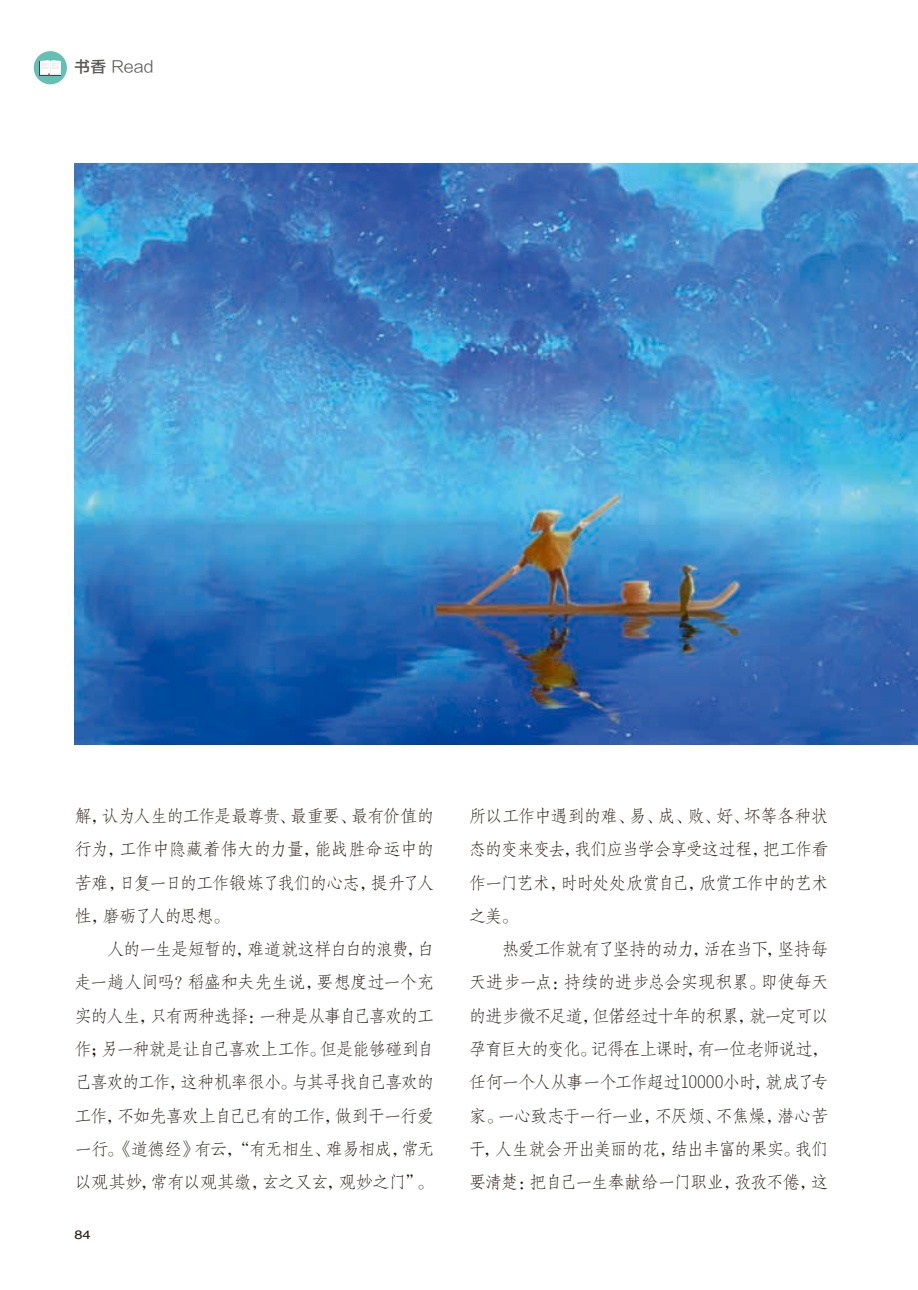
<style>
.page{position:relative;width:918px;height:1290px;background:#fff}
.page>*{position:absolute;margin:0;border:0;box-sizing:border-box;transform-origin:0 0}
.t1{font:17.5px/33.2px "FZFSJW GB1 0";letter-spacing:-.07em;color:#231916;text-align:justify}
.t2{font:15.75px "FZLTXIHJW GB1 0";color:#595857}
.t3{font:12.25px "Helvetica";color:#231916;scale:1.2 1}
.s1{font-family:"FZLTZHJW GB1 0"}
</style>
<div class="page">
<div style="left:34px;top:51px;width:33px;height:33px;background:#63c0b2;border-radius:50%"></div>
<div style="left:39px;top:61px;width:22px;height:14px;background:#334a5e"></div>
<div style="left:50px;top:61px;width:11px;height:14px;background:#f2f3f5"></div>
<svg style="left:40px;top:60px;width:20px;height:16px"></svg>
<img style="left:74px;top:164px;width:844px;height:580px">
<p class="t2" style="left:74px;top:58px;width:81px"><span class="s1">书香</span> Read</p>
<p class="t1" style="left:74px;top:800px;width:361px">解，认为人生的工作是最尊贵、最重要、最有价值的行为，工作中隐藏着伟大的力量，能战胜命运中的苦难，日复一日的工作锻炼了我们的心志，提升了人性，磨砺了人的思想。</p>
<p class="t1" style="left:74px;top:933px;width:361px;text-indent:33px">人的一生是短暂的，难道就这样白白的浪费，白走一趟人间吗？稻盛和夫先生说，要想度过一个充实的人生，只有两种选择：一种是从事自己喜欢的工作；另一种就是让自己喜欢上工作。但是能够碰到自己喜欢的工作，这种机率很小。与其寻找自己喜欢的工作，不如先喜欢上自己已有的工作，做到干一行爱一行。《道德经》有云，“有无相生、难易相成，常无以观其妙，常有以观其缴，玄之又玄，观妙之门”。</p>
<p class="t3" style="left:74px;top:1225px;width:15px">84</p>
<p class="t1" style="left:469px;top:800px;width:361px">所以工作中遇到的难、易、成、败、好、坏等各种状态的变来变去，我们应当学会享受这过程，把工作看作一门艺术，时时处处欣赏自己，欣赏工作中的艺术之美。</p>
<p class="t1" style="left:469px;top:933px;width:361px;text-indent:33px">热爱工作就有了坚持的动力，活在当下，坚持每天进步一点：持续的进步总会实现积累。即使每天的进步微不足道，但偌经过十年的积累，就一定可以孕育巨大的变化。记得在上课时，有一位老师说过，任何一个人从事一个工作超过10000小时，就成了专家。一心致志于一行一业，不厌烦、不焦燥，潜心苦干，人生就会开出美丽的花，结出丰富的果实。我们要清楚：把自己一生奉献给一门职业，孜孜不倦，这</p>
</div>
